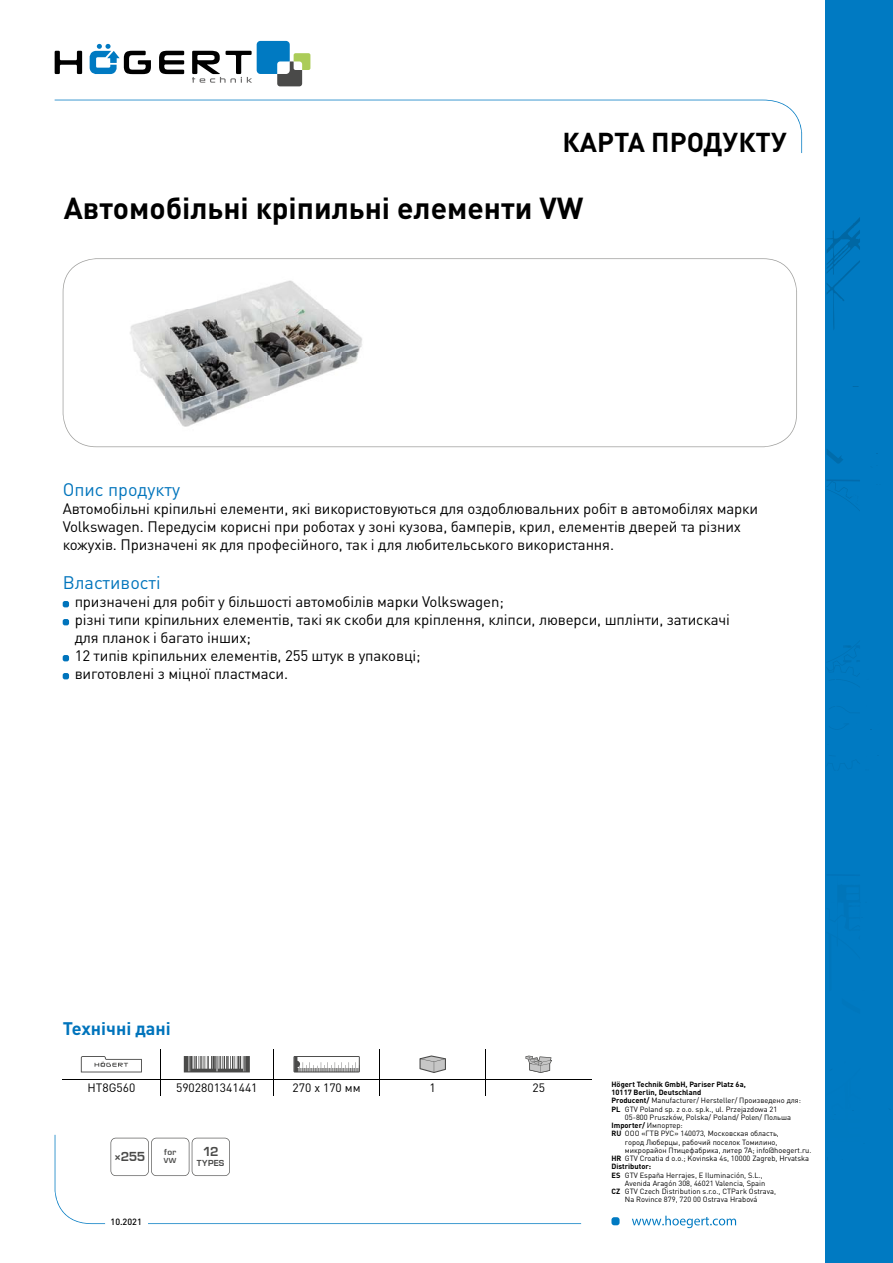
<style>
.page{position:relative;width:893px;height:1263px;background:#fff}
.page>*{position:absolute;margin:0;border:0;box-sizing:border-box;transform-origin:0 0}
.t1{font:700 30px "DIN Pro";color:#000}
.t2{font:700 27px "DIN Pro";color:#000}
.t3{font:18px "DIN Pro";color:#0074bc}
.t4{font:700 18px "DIN Pro";color:#0074bc}
.t5{font:15px/18px "DIN Pro";letter-spacing:-.01em;color:#000}
.t6{font:700 12.15px "Euromode";color:#4a4a49}
.t7{font:12px "DIN Pro";color:#000}
.t8{font:500 9px "DIN Pro";color:#000}
.t9{font:700 8.1px "Euromode";letter-spacing:.035em;color:#4a4a49}
.t10{font:7.5px/8.2px "DIN Pro";color:#000}
.t11{font:700 7.5px "DIN Pro";color:#000}
.t12{font:700 6.75px "Euromode";color:#4a4a49}
.s1{font-weight:700}
.s2{font-weight:400}
</style>
<div class="page">
<svg style="left:55px;top:51px;width:27px;height:23px"></svg>
<svg style="left:159px;top:51px;width:25px;height:23px"></svg>
<svg style="left:90px;top:44px;width:61px;height:30px"></svg>
<svg style="left:192px;top:41px;width:118px;height:45px"></svg>
<div style="left:825px;top:0;width:68px;height:1263px;background:#007ac2"></div>
<svg style="left:826px;top:250px;width:33px;height:137px"></svg>
<img style="left:827px;top:217px;width:33px;height:58px">
<img style="left:827px;top:449px;width:16px;height:15px">
<img style="left:828px;top:648px;width:28px;height:17px">
<img style="left:827px;top:665px;width:14px;height:8px">
<img style="left:843px;top:660px;width:17px;height:53px">
<img style="left:844px;top:645px;width:14px;height:3px">
<div style="left:611px;top:1217px;width:9px;height:8px;background:#007ac2;border-radius:3px"></div>
<svg style="left:632px;top:1216px;width:104px;height:12px"></svg>
<svg style="left:63px;top:601px;width:6px;height:6px"></svg>
<svg style="left:63px;top:619px;width:6px;height:6px"></svg>
<svg style="left:63px;top:655px;width:6px;height:6px"></svg>
<svg style="left:63px;top:673px;width:6px;height:6px"></svg>
<hr style="left:160px;top:1049px;width:1px;height:30px;background:#000">
<hr style="left:273px;top:1049px;width:1px;height:30px;background:#000">
<hr style="left:379px;top:1049px;width:1px;height:30px;background:#000">
<hr style="left:486px;top:1049px;width:1px;height:30px;background:#000">
<svg style="left:160px;top:1080px;width:1px;height:15px"></svg>
<svg style="left:273px;top:1080px;width:1px;height:15px"></svg>
<svg style="left:379px;top:1080px;width:1px;height:15px"></svg>
<hr style="left:63px;top:1079px;width:97px;height:1px;background:#000">
<hr style="left:160px;top:1079px;width:114px;height:1px;background:#000">
<hr style="left:274px;top:1079px;width:106px;height:1px;background:#000">
<hr style="left:380px;top:1079px;width:106px;height:1px;background:#000">
<hr style="left:486px;top:1079px;width:106px;height:1px;background:#000">
<svg style="left:81px;top:1056px;width:61px;height:16px"></svg>
<svg style="left:184px;top:1056px;width:66px;height:16px"></svg>
<svg style="left:293px;top:1056px;width:67px;height:16px"></svg>
<svg style="left:419px;top:1055px;width:27px;height:18px"></svg>
<svg style="left:526px;top:1056px;width:26px;height:17px"></svg>
<svg style="left:63px;top:258px;width:734px;height:189px"></svg>
<svg style="left:111px;top:1138px;width:119px;height:38px"></svg>
<h2 class="t2" style="left:563px;top:124px;width:226px">КАРТА ПРОДУКТУ</h2>
<h1 class="t1" style="left:64px;top:187px;width:521px">Автомобільні кріпильні елементи VW</h1>
<h3 class="t3" style="left:63px;top:477px;width:119px">Опис продукту</h3>
<p class="t5" style="left:63px;top:499px;width:697px">Автомобільні кріпильні елементи, які використовуються для оздоблювальних робіт в автомобілях марки<br>Volkswagen. Передусім корисні при роботах у зоні кузова, бамперів, крил, елементів дверей та різних кожухів. Призначені як для професійного, так і для любительського використання.</p>
<h3 class="t3" style="left:63px;top:571px;width:100px">Властивості</h3>
<p class="t5" style="left:75px;top:592px;width:657px">призначені для робіт у більшості автомобілів марки Volkswagen;<br>різні типи кріпильних елементів, такі як скоби для кріплення, кліпси, люверси, шплінти, затискачі для планок і багато інших;<br>12 типів кріпильних елементів, 255 штук в упаковці;<br>виготовлені з міцної пластмаси.</p>
<h3 class="t4" style="left:63px;top:1016px;width:110px">Технічні дані</h3>
<h3 class="t7" style="left:87px;top:1079px;width:49px">HT8G560</h3>
<h3 class="t7" style="left:176px;top:1079px;width:83px">5902801341441</h3>
<h3 class="t7" style="left:293px;top:1079px;width:70px">270 x 170 мм</h3>
<h3 class="t7" style="left:430px;top:1079px;width:8px">1</h3>
<h3 class="t7" style="left:533px;top:1079px;width:14px">25</h3>
<h3 class="t6" style="left:114px;top:1149px;width:33px">×255</h3>
<p class="t9" style="left:164px;top:1147px;width:13px">for</p>
<p class="t12" style="left:164px;top:1156px;width:14px">VW</p>
<h3 class="t6" style="left:203px;top:1144px;width:18px">12</h3>
<p class="t9" style="left:197px;top:1158px;width:29px">TYPES</p>
<p class="t8" style="left:111px;top:1216px;width:33px">10.2021</p>
<p class="t10" style="left:611px;top:1080px;width:191px"><span class="s1">Högert Technik GmbH, Pariser Platz 6a,<br>10117 Berlin, Deutschland<br>Producent/</span> Manufacturer/ Hersteller/ Произведено для:<br><span class="s1">PL</span> GTV Poland sp. z o.o. sp.k., ul. Przejazdowa 21</p>
<p class="t10" style="left:625px;top:1113px;width:168px">05-800 Pruszków, Polska/ Poland/ Polen/ Польша</p>
<p class="t11" style="left:611px;top:1120px;width:73px">Importer/ <span class="s2">Импортер:</span></p>
<p class="t10" style="left:611px;top:1129px;width:169px"><span class="s1">RU</span> ООО «ГТВ РУС» 140073, Московская область,</p>
<p class="t10" style="left:625px;top:1137px;width:154px">город Люберцы, рабочий поселок Томилино,</p>
<p class="t10" style="left:625px;top:1146px;width:188px">микрорайон Птицефабрика, литер 7А; info@hoegert.ru.</p>
<p class="t10" style="left:611px;top:1154px;width:199px"><span class="s1">HR</span> GTV Croatia d o.o.; Kovinska 4s, 10000 Zagreb, Hrvatska</p>
<p class="t11" style="left:611px;top:1161px;width:41px">Distributor:</p>
<p class="t10" style="left:611px;top:1170px;width:153px"><span class="s1">ES</span> GTV España Herrajes, E Iluminación, S.L.,</p>
<p class="t10" style="left:625px;top:1179px;width:142px">Avenida Aragón 308, 46021 Valencia, Spain</p>
<p class="t10" style="left:611px;top:1187px;width:166px"><span class="s1">CZ</span> GTV Czech Distribution s.r.o., CTPark Ostrava,</p>
<p class="t10" style="left:625px;top:1195px;width:134px">Na Rovince 879, 720 00 Ostrava Hrabová</p>
</div>
